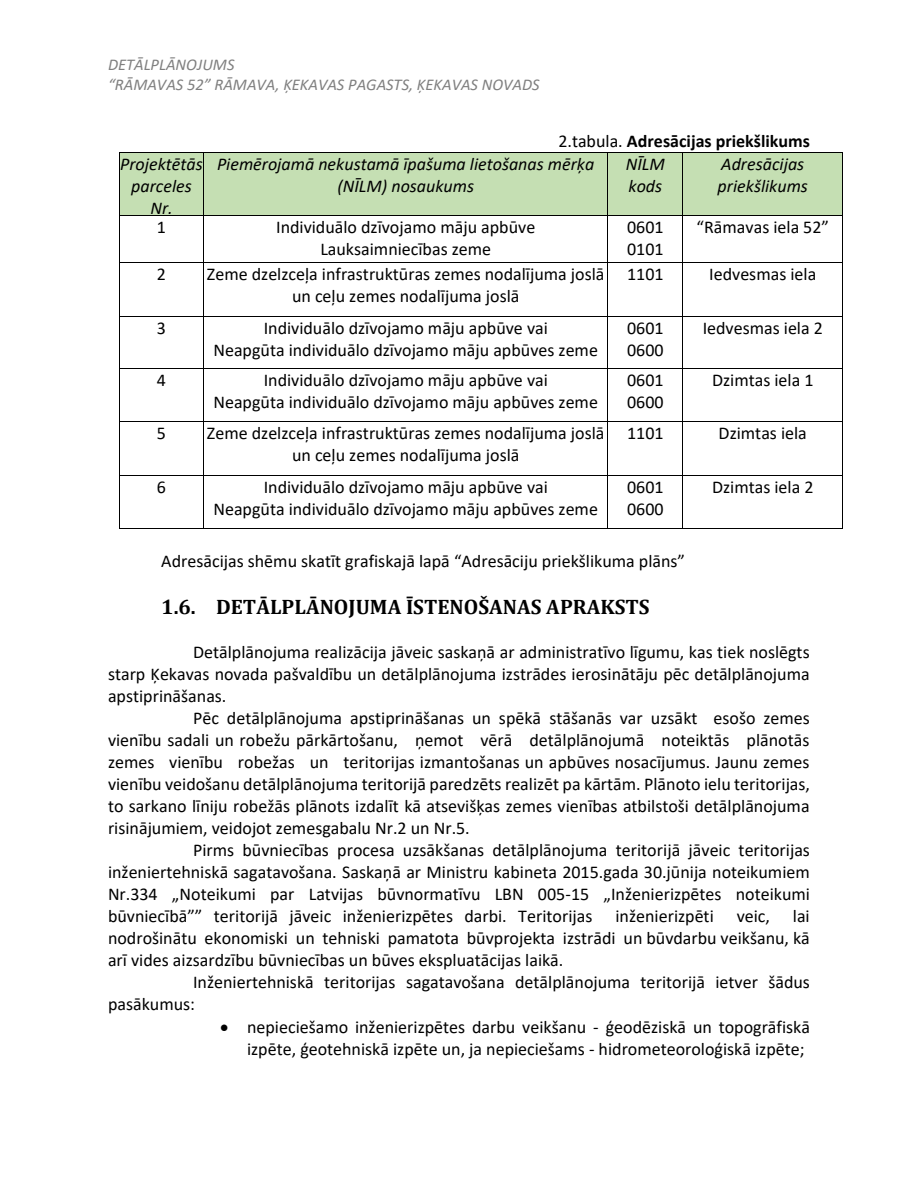
<style>
.page{position:relative;width:918px;height:1188px;background:#fff}
.page>*{position:absolute;margin:0;border:0;box-sizing:border-box;transform-origin:0 0}
.t1{font:700 21px "Cambria";color:#000}
.t2{font:18px/22px "Calibri";color:#000;text-align:justify}
.t3{font:italic 18px/21.9px "Calibri";color:#000;text-align:center}
.t4{font:700 18px "Calibri";color:#000}
.t5{font:italic 16.5px/20.1px "Calibri";color:#7f7f7f}
.s1{font-weight:400}
</style>
<div class="page">
<div style="left:120px;top:153px;width:83px;height:22px;background:#c5dfb3"></div>
<div style="left:120px;top:175px;width:83px;height:22px;background:#c5dfb3"></div>
<div style="left:120px;top:197px;width:83px;height:18px;background:#c5dfb3"></div>
<div style="left:204px;top:153px;width:403px;height:62px;background:#c5dfb3"></div>
<div style="left:608px;top:153px;width:75px;height:62px;background:#c5dfb3"></div>
<div style="left:683px;top:153px;width:159px;height:62px;background:#c5dfb3"></div>
<hr style="left:120px;top:152px;width:83px;height:1px;background:#000">
<hr style="left:204px;top:152px;width:403px;height:1px;background:#000">
<hr style="left:608px;top:152px;width:75px;height:1px;background:#000">
<hr style="left:683px;top:152px;width:159px;height:1px;background:#000">
<hr style="left:119px;top:153px;width:1px;height:62px;background:#000">
<hr style="left:203px;top:153px;width:1px;height:62px;background:#000">
<hr style="left:607px;top:153px;width:1px;height:62px;background:#000">
<hr style="left:683px;top:153px;width:1px;height:62px;background:#000">
<hr style="left:842px;top:153px;width:1px;height:62px;background:#000">
<hr style="left:120px;top:215px;width:83px;height:1px;background:#000">
<hr style="left:204px;top:215px;width:403px;height:1px;background:#000">
<hr style="left:608px;top:215px;width:75px;height:1px;background:#000">
<hr style="left:683px;top:215px;width:159px;height:1px;background:#000">
<hr style="left:119px;top:215px;width:1px;height:47px;background:#000">
<hr style="left:203px;top:215px;width:1px;height:47px;background:#000">
<hr style="left:607px;top:215px;width:1px;height:47px;background:#000">
<hr style="left:683px;top:215px;width:1px;height:47px;background:#000">
<hr style="left:842px;top:215px;width:1px;height:47px;background:#000">
<hr style="left:120px;top:262px;width:83px;height:1px;background:#000">
<hr style="left:204px;top:262px;width:403px;height:1px;background:#000">
<hr style="left:608px;top:262px;width:75px;height:1px;background:#000">
<hr style="left:683px;top:262px;width:159px;height:1px;background:#000">
<hr style="left:119px;top:263px;width:1px;height:53px;background:#000">
<hr style="left:203px;top:263px;width:1px;height:53px;background:#000">
<hr style="left:607px;top:263px;width:1px;height:53px;background:#000">
<hr style="left:683px;top:263px;width:1px;height:53px;background:#000">
<hr style="left:842px;top:263px;width:1px;height:53px;background:#000">
<hr style="left:120px;top:316px;width:83px;height:1px;background:#000">
<hr style="left:204px;top:316px;width:403px;height:1px;background:#000">
<hr style="left:608px;top:316px;width:75px;height:1px;background:#000">
<hr style="left:683px;top:316px;width:159px;height:1px;background:#000">
<hr style="left:119px;top:317px;width:1px;height:51px;background:#000">
<hr style="left:203px;top:317px;width:1px;height:51px;background:#000">
<hr style="left:607px;top:317px;width:1px;height:51px;background:#000">
<hr style="left:683px;top:317px;width:1px;height:51px;background:#000">
<hr style="left:842px;top:317px;width:1px;height:51px;background:#000">
<hr style="left:120px;top:368px;width:83px;height:1px;background:#000">
<hr style="left:204px;top:368px;width:403px;height:1px;background:#000">
<hr style="left:608px;top:368px;width:75px;height:1px;background:#000">
<hr style="left:683px;top:368px;width:159px;height:1px;background:#000">
<hr style="left:119px;top:368px;width:1px;height:53px;background:#000">
<hr style="left:203px;top:368px;width:1px;height:53px;background:#000">
<hr style="left:607px;top:368px;width:1px;height:53px;background:#000">
<hr style="left:683px;top:368px;width:1px;height:53px;background:#000">
<hr style="left:842px;top:368px;width:1px;height:53px;background:#000">
<hr style="left:120px;top:421px;width:83px;height:1px;background:#000">
<hr style="left:204px;top:421px;width:403px;height:1px;background:#000">
<hr style="left:608px;top:421px;width:75px;height:1px;background:#000">
<hr style="left:683px;top:421px;width:159px;height:1px;background:#000">
<hr style="left:119px;top:422px;width:1px;height:53px;background:#000">
<hr style="left:203px;top:422px;width:1px;height:53px;background:#000">
<hr style="left:607px;top:422px;width:1px;height:53px;background:#000">
<hr style="left:683px;top:422px;width:1px;height:53px;background:#000">
<hr style="left:842px;top:422px;width:1px;height:53px;background:#000">
<hr style="left:120px;top:475px;width:83px;height:1px;background:#000">
<hr style="left:204px;top:475px;width:403px;height:1px;background:#000">
<hr style="left:608px;top:475px;width:75px;height:1px;background:#000">
<hr style="left:683px;top:475px;width:159px;height:1px;background:#000">
<hr style="left:119px;top:476px;width:1px;height:52px;background:#000">
<hr style="left:120px;top:528px;width:83px;height:1px;background:#000">
<hr style="left:203px;top:476px;width:1px;height:52px;background:#000">
<hr style="left:204px;top:528px;width:403px;height:1px;background:#000">
<hr style="left:607px;top:476px;width:1px;height:52px;background:#000">
<hr style="left:608px;top:528px;width:75px;height:1px;background:#000">
<hr style="left:683px;top:476px;width:1px;height:52px;background:#000">
<hr style="left:683px;top:528px;width:159px;height:1px;background:#000">
<hr style="left:842px;top:476px;width:1px;height:52px;background:#000">
<p class="t5" style="left:108px;top:56px;width:433px">DETĀLPLĀNOJUMS<br>“RĀMAVAS 52” RĀMAVA, ĶEKAVAS PAGASTS, ĶEKAVAS NOVADS</p>
<p class="t4" style="left:558px;top:134px;width:253px"><span class="s1">2.tabula.</span> Adresācijas priekšlikums</p>
<p class="t3" style="left:120px;top:154px;width:84px">Projektētās</p>
<p class="t3" style="left:131px;top:176px;width:62px">parceles<br>Nr.</p>
<p class="t3" style="left:217px;top:154px;width:379px">Piemērojamā nekustamā īpašuma lietošanas mērķa (NĪLM) nosaukums</p>
<p class="t3" style="left:626px;top:154px;width:41px;text-align:left">NĪLM kods</p>
<p class="t3" style="left:718px;top:154px;width:92px;text-align:left">Adresācijas priekšlikums</p>
<p class="t2" style="left:157px;top:217px;width:11px">1</p>
<p class="t2" style="left:276px;top:217px;width:261px">Individuālo dzīvojamo māju apbūve</p>
<p class="t2" style="left:320px;top:239px;width:172px">Lauksaimniecības zeme</p>
<p class="t2" style="left:627px;top:217px;width:38px">0601</p>
<p class="t2" style="left:627px;top:239px;width:38px">0101</p>
<p class="t2" style="left:697px;top:217px;width:134px">“Rāmavas iela 52”</p>
<p class="t2" style="left:157px;top:264px;width:11px">2</p>
<p class="t2" style="left:207px;top:264px;width:399px;text-align:center">Zeme dzelzceļa infrastruktūras zemes nodalījuma joslā un ceļu zemes nodalījuma joslā</p>
<p class="t2" style="left:627px;top:264px;width:38px">1101</p>
<p class="t2" style="left:709px;top:264px;width:109px">Iedvesmas iela</p>
<p class="t2" style="left:157px;top:319px;width:11px">3</p>
<p class="t2" style="left:264px;top:319px;width:286px">Individuālo dzīvojamo māju apbūve vai</p>
<p class="t2" style="left:213px;top:341px;width:386px">Neapgūta individuālo dzīvojamo māju apbūves zeme</p>
<p class="t2" style="left:703px;top:319px;width:122px">Iedvesmas iela 2</p>
<p class="t2" style="left:627px;top:319px;width:38px">0601</p>
<p class="t2" style="left:627px;top:341px;width:38px">0600</p>
<p class="t2" style="left:157px;top:370px;width:11px">4</p>
<p class="t2" style="left:264px;top:370px;width:286px">Individuālo dzīvojamo māju apbūve vai</p>
<p class="t2" style="left:213px;top:392px;width:386px">Neapgūta individuālo dzīvojamo māju apbūves zeme</p>
<p class="t2" style="left:627px;top:370px;width:38px">0601</p>
<p class="t2" style="left:627px;top:392px;width:38px">0600</p>
<p class="t2" style="left:712px;top:370px;width:103px">Dzimtas iela 1</p>
<p class="t2" style="left:157px;top:423px;width:11px">5</p>
<p class="t2" style="left:207px;top:423px;width:399px;text-align:center">Zeme dzelzceļa infrastruktūras zemes nodalījuma joslā un ceļu zemes nodalījuma joslā</p>
<p class="t2" style="left:627px;top:423px;width:38px">1101</p>
<p class="t2" style="left:719px;top:423px;width:90px">Dzimtas iela</p>
<p class="t2" style="left:157px;top:477px;width:11px">6</p>
<p class="t2" style="left:264px;top:477px;width:286px">Individuālo dzīvojamo māju apbūve vai</p>
<p class="t2" style="left:213px;top:499px;width:386px">Neapgūta individuālo dzīvojamo māju apbūves zeme</p>
<p class="t2" style="left:712px;top:477px;width:103px">Dzimtas iela 2</p>
<p class="t2" style="left:627px;top:477px;width:38px">0601</p>
<p class="t2" style="left:627px;top:499px;width:38px">0600</p>
<p class="t2" style="left:161px;top:552px;width:525px">Adresācijas shēmu skatīt grafiskajā lapā “Adresāciju priekšlikuma plāns”</p>
<p class="t1" style="left:161px;top:594px;width:490px">1.6. DETĀLPLĀNOJUMA ĪSTENOŠANAS APRAKSTS</p>
<p class="t2" style="left:108px;top:643px;width:703px;text-indent:85px">Detālplānojuma realizācija jāveic saskaņā ar administratīvo līgumu, kas tiek noslēgts starp Ķekavas novada pašvaldību un detālplānojuma izstrādes ierosinātāju pēc detālplānojuma apstiprināšanas.</p>
<p class="t2" style="left:108px;top:708px;width:704px;text-indent:85px">Pēc detālplānojuma apstiprināšanas un spēkā stāšanās var uzsākt esošo zemes vienību sadali un robežu pārkārtošanu, ņemot vērā detālplānojumā noteiktās plānotās zemes vienību robežas un teritorijas izmantošanas un apbūves nosacījumus. Jaunu zemes vienību veidošanu detālplānojuma teritorijā paredzēts realizēt pa kārtām. Plānoto ielu teritorijas, to sarkano līniju robežās plānots izdalīt kā atsevišķas zemes vienības atbilstoši detālplānojuma risinājumiem, veidojot zemesgabalu Nr.2 un Nr.5.</p>
<p class="t2" style="left:108px;top:840px;width:704px;text-indent:85px">Pirms būvniecības procesa uzsākšanas detālplānojuma teritorijā jāveic teritorijas inženiertehniskā sagatavošana. Saskaņā ar Ministru kabineta 2015.gada 30.jūnija noteikumiem Nr.334 „Noteikumi par Latvijas būvnormatīvu LBN 005-15 „Inženierizpētes noteikumi būvniecībā”” teritorijā jāveic inženierizpētes darbi. Teritorijas</p>
<p class="t2" style="left:615px;top:906px;width:100px">inženierizpēti</p>
<p class="t2" style="left:737px;top:906px;width:35px">veic,</p>
<p class="t2" style="left:108px;top:906px;width:703px;text-indent:685px">lai nodrošinātu ekonomiski un tehniski pamatota būvprojekta izstrādi un būvdarbu veikšanu, kā arī vides aizsardzību būvniecības un būves ekspluatācijas laikā.</p>
<p class="t2" style="left:108px;top:972px;width:704px;text-indent:85px">Inženiertehniskā teritorijas sagatavošana detālplānojuma teritorijā ietver šādus pasākumus:</p>
<p class="t2" style="left:247px;top:1017px;width:564px;text-indent:-27px">• nepieciešamo inženierizpētes darbu veikšanu - ģeodēziskā un topogrāfiskā izpēte, ģeotehniskā izpēte un, ja nepieciešams - hidrometeoroloģiskā izpēte;</p>
</div>
